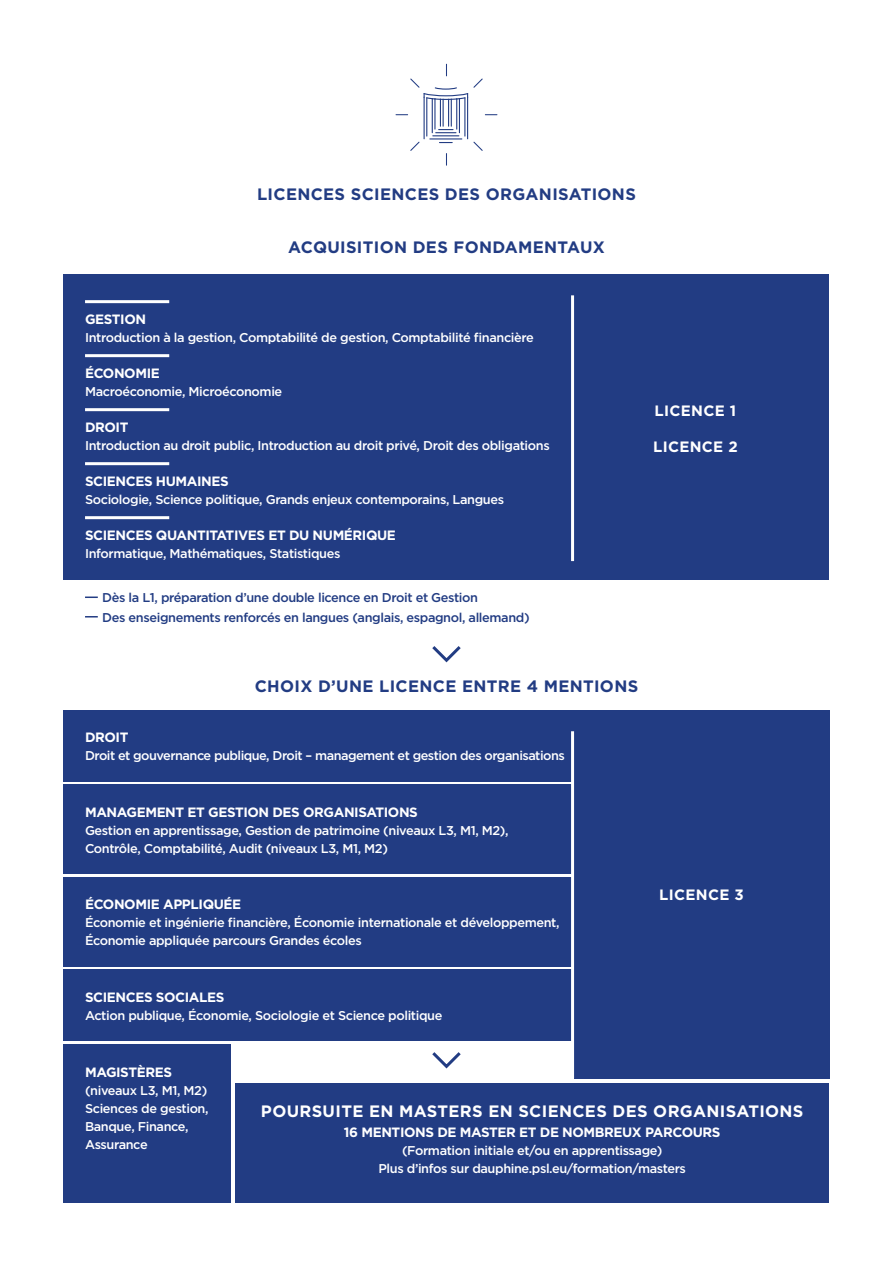
<style>
.page{position:relative;width:893px;height:1263px;background:#fff}
.page>*{position:absolute;margin:0;border:0;box-sizing:border-box;transform-origin:0 0}
.t1{font:700 16.5px "Gotham";letter-spacing:.02em;color:#223c83}
.t2{font:700 16.5px "Gotham";letter-spacing:.02em;color:#fff}
.t3{font:700 15px "Gotham";letter-spacing:.02em;color:#fff}
.t4{font:700 13.5px "Gotham";letter-spacing:-.03em;color:#fff}
.t5{font:500 12.75px/18px "Gotham";letter-spacing:-.03em;color:#fff}
.t6{font:500 12.75px/19.5px "Gotham";letter-spacing:-.03em;color:#223c83}
</style>
<div class="page">
<div style="left:64px;top:784px;width:765px;height:90px;background:#223c83"></div>
<div style="left:64px;top:877px;width:765px;height:90px;background:#223c83"></div>
<div style="left:64px;top:970px;width:765px;height:71px;background:#223c83"></div>
<div style="left:64px;top:710px;width:765px;height:71px;background:#223c83"></div>
<hr style="left:426px;top:97px;width:1px;height:40px;background:#223c83">
<hr style="left:424px;top:97px;width:1px;height:42px;background:#223c83">
<hr style="left:467px;top:97px;width:1px;height:42px;background:#223c83">
<hr style="left:464px;top:97px;width:1px;height:40px;background:#223c83">
<hr style="left:429px;top:138px;width:33px;height:1px;background:#223c83">
<svg style="left:439px;top:142px;width:14px;height:1px"></svg>
<svg style="left:446px;top:153px;width:1px;height:13px"></svg>
<svg style="left:473px;top:142px;width:10px;height:9px"></svg>
<svg style="left:410px;top:142px;width:10px;height:9px"></svg>
<svg style="left:396px;top:64px;width:101px;height:72px"></svg>
<div style="left:64px;top:274px;width:765px;height:306px;background:#223c83"></div>
<hr style="left:85px;top:300px;width:84px;height:3px;background:#fff">
<hr style="left:85px;top:354px;width:84px;height:3px;background:#fff">
<hr style="left:85px;top:408px;width:84px;height:3px;background:#fff">
<hr style="left:85px;top:462px;width:84px;height:3px;background:#fff">
<hr style="left:85px;top:516px;width:84px;height:3px;background:#fff">
<hr style="left:571px;top:295px;width:3px;height:266px;background:#fff">
<div style="left:574px;top:710px;width:255px;height:368px;background:#223c83"></div>
<hr style="left:571px;top:731px;width:3px;height:347px;background:#fff">
<div style="left:235px;top:1083px;width:594px;height:120px;background:#223c83"></div>
<svg style="left:432px;top:646px;width:29px;height:17px"></svg>
<svg style="left:432px;top:1052px;width:29px;height:17px"></svg>
<div style="left:64px;top:1045px;width:167px;height:158px;background:#223c83"></div>
<svg style="left:85px;top:596px;width:13px;height:2px"></svg>
<svg style="left:85px;top:616px;width:13px;height:1px"></svg>
<p class="t1" style="left:257px;top:184px;width:380px">LICENCES SCIENCES DES ORGANISATIONS</p>
<p class="t1" style="left:288px;top:237px;width:318px">ACQUISITION DES FONDAMENTAUX</p>
<p class="t4" style="left:85px;top:311px;width:63px">GESTION</p>
<p class="t5" style="left:85px;top:329px;width:450px">Introduction à la gestion, Comptabilité de gestion, Comptabilité financière</p>
<p class="t4" style="left:85px;top:365px;width:76px">ÉCONOMIE</p>
<p class="t5" style="left:85px;top:383px;width:199px">Macroéconomie, Microéconomie</p>
<p class="t4" style="left:85px;top:419px;width:45px">DROIT</p>
<p class="t5" style="left:85px;top:437px;width:466px">Introduction au droit public, Introduction au droit privé, Droit des obligations</p>
<p class="t4" style="left:85px;top:473px;width:145px">SCIENCES HUMAINES</p>
<p class="t5" style="left:85px;top:491px;width:421px">Sociologie, Science politique, Grands enjeux contemporains, Langues</p>
<p class="t4" style="left:85px;top:527px;width:312px">SCIENCES QUANTITATIVES ET DU NUMÉRIQUE</p>
<p class="t5" style="left:85px;top:545px;width:257px">Informatique, Mathématiques, Statistiques</p>
<p class="t6" style="left:102px;top:588px;width:429px">Dès la L1, préparation d’une double licence en Droit et Gestion<br>Des enseignements renforcés en langues (anglais, espagnol, allemand)</p>
<p class="t3" style="left:655px;top:401px;width:83px">LICENCE 1</p>
<p class="t3" style="left:653px;top:437px;width:86px">LICENCE 2</p>
<p class="t1" style="left:255px;top:676px;width:385px">CHOIX D’UNE LICENCE ENTRE 4 MENTIONS</p>
<p class="t4" style="left:85px;top:728px;width:45px">DROIT</p>
<p class="t5" style="left:85px;top:746px;width:481px">Droit et gouvernance publique, Droit – management et gestion des organisations</p>
<p class="t4" style="left:85px;top:803px;width:334px">MANAGEMENT ET GESTION DES ORGANISATIONS</p>
<p class="t5" style="left:85px;top:821px;width:425px">Gestion en apprentissage, Gestion de patrimoine (niveaux L3, M1, M2),<br>Contrôle, Comptabilité, Audit (niveaux L3, M1, M2)</p>
<p class="t4" style="left:85px;top:896px;width:158px">ÉCONOMIE APPLIQUÉE</p>
<p class="t5" style="left:85px;top:914px;width:476px">Économie et ingénierie financière, Économie internationale et développement,<br>Économie appliquée parcours Grandes écoles</p>
<p class="t4" style="left:85px;top:988px;width:141px">SCIENCES SOCIALES</p>
<p class="t5" style="left:85px;top:1006px;width:359px">Action publique, Économie, Sociologie et Science politique</p>
<p class="t3" style="left:659px;top:885px;width:86px">LICENCE 3</p>
<p class="t4" style="left:85px;top:1063px;width:88px">MAGISTÈRES</p>
<p class="t5" style="left:85px;top:1081px;width:125px">(niveaux L3, M1, M2)<br>Sciences de gestion,<br>Banque, Finance,<br>Assurance</p>
<p class="t2" style="left:261px;top:1100px;width:544px">POURSUITE EN MASTERS EN SCIENCES DES ORGANISATIONS</p>
<p class="t4" style="left:344px;top:1123px;width:378px">16 MENTIONS DE MASTER ET DE NOMBREUX PARCOURS</p>
<p class="t5" style="left:378px;top:1141px;width:309px;text-align:center">(Formation initiale et/ou en apprentissage)<br>Plus d’infos sur dauphine.psl.eu/formation/masters</p>
</div>
